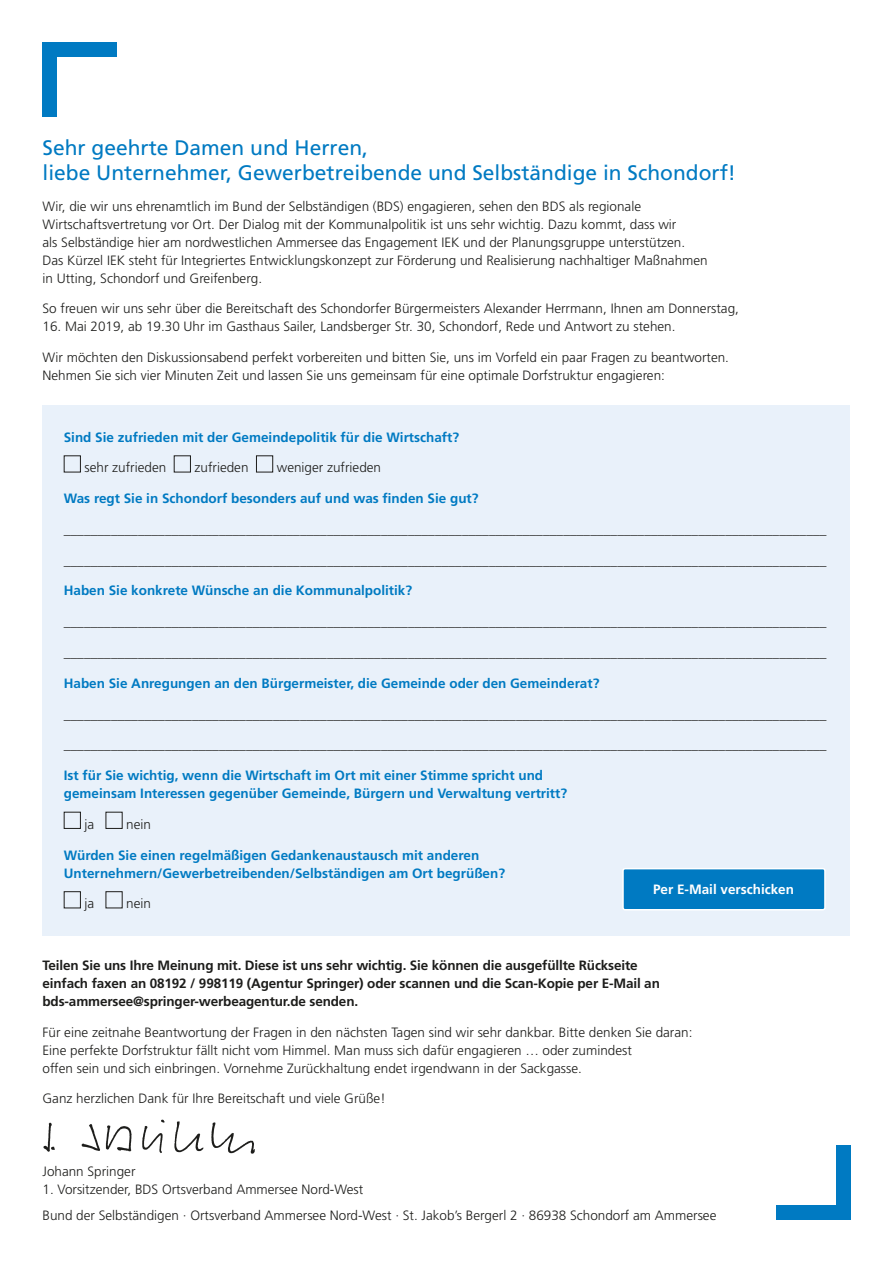
<style>
.page{position:relative;width:893px;height:1263px;background:#fff}
.page>*{position:absolute;margin:0;border:0;box-sizing:border-box;transform-origin:0 0}
.t1{font:21px/25.2px "Frutiger LT Std";color:#007ac2}
.t2{font:300 13.5px/18px "Frutiger LT Std";color:#1d1d1b}
.t3{font:700 13.5px/18px "Frutiger LT Std";color:#007ac2}
.t4{font:700 13.5px/18px "Frutiger LT Std";letter-spacing:-.01em;color:#1d1d1b}
.Fließtext_Negativ{font:700 13.5px "Frutiger LT Std";color:#fff}
</style>
<div class="page">
<div style="left:43px;top:405px;width:807px;height:530px;background:#e9f1fa"></div>
<div style="left:256px;top:455px;width:17px;height:17px;border:1px solid #1d1d1b"></div>
<div style="left:64px;top:812px;width:17px;height:17px;border:1px solid #1d1d1b"></div>
<div style="left:64px;top:891px;width:17px;height:17px;border:1px solid #1d1d1b"></div>
<img style="left:43px;top:1119px;width:212px;height:35px">
<div style="left:43px;top:43px;width:14px;height:74px;background:#007ac2"></div>
<div style="left:43px;top:43px;width:74px;height:14px;background:#007ac2"></div>
<div style="left:836px;top:1145px;width:14px;height:75px;background:#007ac2"></div>
<div style="left:776px;top:1205px;width:74px;height:15px;background:#007ac2"></div>
<div style="left:623px;top:869px;width:202px;height:41px;background:#007ac2;border-radius:2px"></div>
<div style="left:622px;top:868px;width:204px;height:42px;border:2px solid #fff;border-radius:2px"></div>
<p class="t1" style="left:43px;top:135px;width:695px">Sehr geehrte Damen und Herren,<br>liebe Unternehmer, Gewerbetreibende und Selbständige in Schondorf!</p>
<p class="t2" style="left:43px;top:197px;width:667px">Wir, die wir uns ehrenamtlich im Bund der Selbständigen (BDS) engagieren, sehen den BDS als regionale Wirtschaftsvertretung vor Ort. Der Dialog mit der Kommunalpolitik ist uns sehr wichtig. Dazu kommt, dass wir<br>als Selbständige hier am nordwestlichen Ammersee das Engagement IEK und der Planungsgruppe unterstützen.<br>Das Kürzel IEK steht für Integriertes Entwicklungskonzept zur Förderung und Realisierung nachhaltiger Maßnahmen in Utting, Schondorf und Greifenberg.</p>
<p class="t2" style="left:43px;top:300px;width:698px">So freuen wir uns sehr über die Bereitschaft des Schondorfer Bürgermeisters Alexander Herrmann, Ihnen am Donnerstag,</p>
<p class="t2" style="left:43px;top:318px;width:634px">16. Mai 2019, ab 19.30 Uhr im Gasthaus Sailer, Landsberger Str. 30, Schondorf, Rede und Antwort zu stehen.</p>
<p class="t2" style="left:43px;top:349px;width:688px">Wir möchten den Diskussionsabend perfekt vorbereiten und bitten Sie, uns im Vorfeld ein paar Fragen zu beantworten.<br>Nehmen Sie sich vier Minuten Zeit und lassen Sie uns gemeinsam für eine optimale Dorfstruktur engagieren:</p>
<p class="t3" style="left:64px;top:428px;width:397px">Sind Sie zufrieden mit der Gemeindepolitik für die Wirtschaft?</p>
<p class="t2" style="left:85px;top:459px;width:83px">sehr zufrieden</p>
<p class="t2" style="left:195px;top:459px;width:55px">zufrieden</p>
<p class="t2" style="left:277px;top:459px;width:106px">weniger zufrieden</p>
<p class="t3" style="left:64px;top:490px;width:416px">Was regt Sie in Schondorf besonders auf und was finden Sie gut?</p>
<p class="t2" style="left:64px;top:520px;width:764px">_________________________________________________________________________________________________________________</p>
<p class="t2" style="left:64px;top:551px;width:764px">_________________________________________________________________________________________________________________</p>
<p class="t3" style="left:64px;top:582px;width:350px">Haben Sie konkrete Wünsche an die Kommunalpolitik?</p>
<p class="t2" style="left:64px;top:613px;width:764px">_________________________________________________________________________________________________________________</p>
<p class="t2" style="left:64px;top:643px;width:764px">_________________________________________________________________________________________________________________</p>
<p class="t3" style="left:64px;top:674px;width:537px">Haben Sie Anregungen an den Bürgermeister, die Gemeinde oder den Gemeinderat?</p>
<p class="t2" style="left:64px;top:705px;width:764px">_________________________________________________________________________________________________________________</p>
<p class="t2" style="left:64px;top:736px;width:764px">_________________________________________________________________________________________________________________</p>
<p class="t3" style="left:64px;top:766px;width:505px">Ist für Sie wichtig, wenn die Wirtschaft im Ort mit einer Stimme spricht und gemeinsam Interessen gegenüber Gemeinde, Bürgern und Verwaltung vertritt?</p>
<p class="t2" style="left:85px;top:815px;width:11px">ja</p>
<p class="t2" style="left:126px;top:815px;width:26px">nein</p>
<p class="t3" style="left:64px;top:846px;width:443px">Würden Sie einen regelmäßigen Gedankenaustausch mit anderen<br>Unternehmern/Gewerbetreibenden/Selbständigen am Ort begrüßen?</p>
<p class="t2" style="left:85px;top:895px;width:11px">ja</p>
<p class="t2" style="left:126px;top:895px;width:26px">nein</p>
<p class="Fließtext_Negativ" style="left:653px;top:882px;width:143px">Per E-Mail verschicken</p>
<p class="t4" style="left:43px;top:956px;width:619px">Teilen Sie uns Ihre Meinung mit. Diese ist uns sehr wichtig. Sie können die ausgefüllte Rückseite einfach faxen an 08192 / 998119 (Agentur Springer) oder scannen und die Scan-Kopie per E-Mail an bds-ammersee@springer-werbeagentur.de senden.</p>
<p class="t2" style="left:43px;top:1023px;width:651px">Für eine zeitnahe Beantwortung der Fragen in den nächsten Tagen sind wir sehr dankbar. Bitte denken Sie daran:<br>Eine perfekte Dorfstruktur fällt nicht vom Himmel. Man muss sich dafür engagieren … oder zumindest<br>offen sein und sich einbringen. Vornehme Zurückhaltung endet irgendwann in der Sackgasse.</p>
<p class="t2" style="left:43px;top:1090px;width:345px">Ganz herzlichen Dank für Ihre Bereitschaft und viele Grüße!</p>
<p class="t2" style="left:43px;top:1162px;width:95px">Johann Springer</p>
<p class="t2" style="left:43px;top:1180px;width:322px">1. Vorsitzender, BDS Ortsverband Ammersee Nord-West</p>
<p class="t2" style="left:43px;top:1207px;width:675px">Bund der Selbständigen · Ortsverband Ammersee Nord-West · St. Jakob’s Bergerl 2 · 86938 Schondorf am Ammersee</p>
</div>
